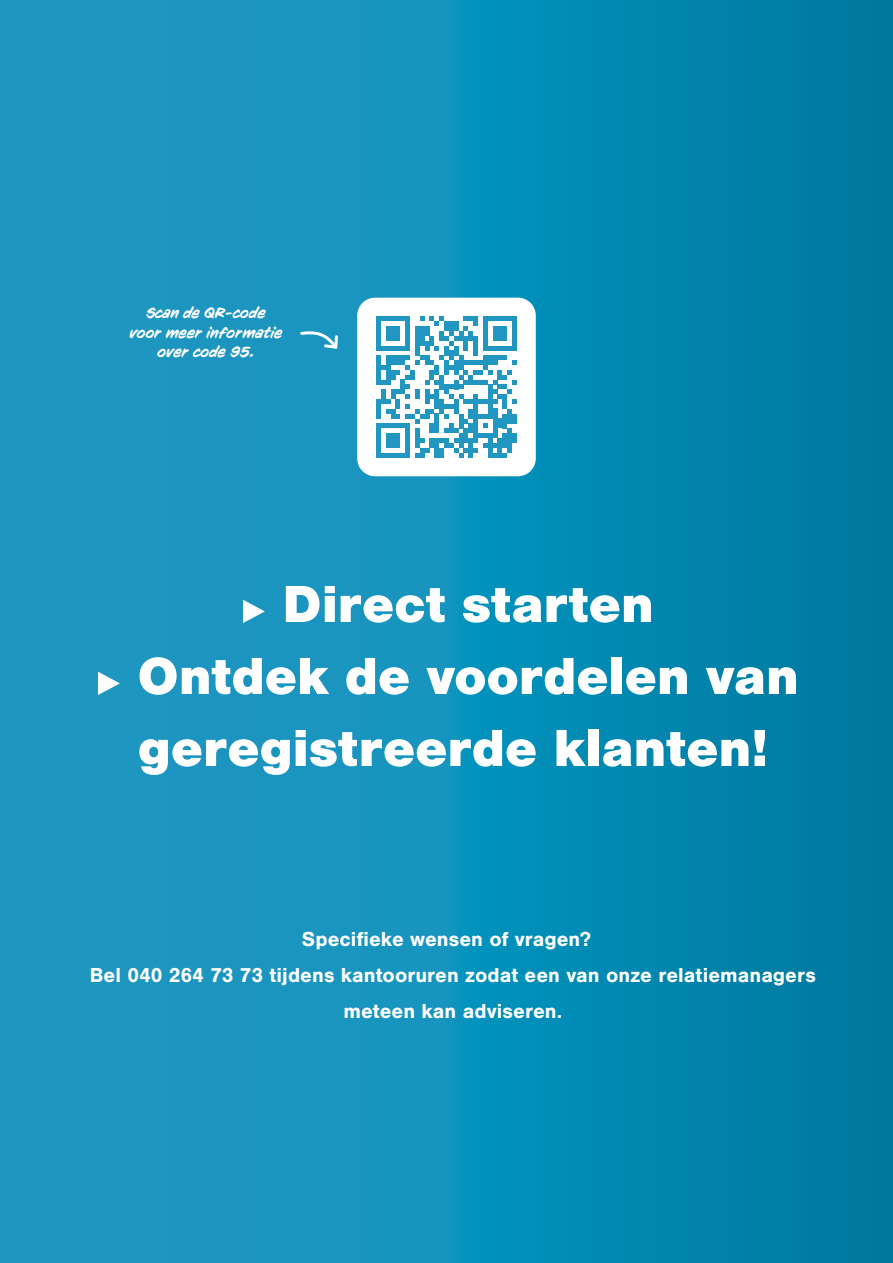
<style>
.page{position:relative;width:893px;height:1263px;background:#fff}
.page>*{position:absolute;margin:0;border:0;box-sizing:border-box;transform-origin:0 0}
.t1{font:900 54px/72px "Nimbus San";letter-spacing:-.005em;color:#fff;text-align:center}
.t2{font:700 21px "Nimbus San";color:#fff}
.t3{font:italic 15px/19.5px "CC Sign Language";letter-spacing:.01em;color:#fff;text-align:center}
</style>
<div class="page">
<div style="left:0;top:0;width:893px;height:1263px;background:linear-gradient(to right,#239dc8,#007ea5)"></div>
<div style="left:357px;top:298px;width:179px;height:178px;background:#fff;border-radius:18px"></div>
<div style="left:376px;top:316px;width:5px;height:10px;background:#2096c0"></div>
<div style="left:376px;top:326px;width:5px;height:10px;background:#2096c0"></div>
<div style="left:376px;top:336px;width:5px;height:14px;background:#2096c0"></div>
<div style="left:376px;top:355px;width:5px;height:30px;background:#2096c0"></div>
<div style="left:376px;top:399px;width:5px;height:20px;background:#2096c0"></div>
<div style="left:376px;top:423px;width:5px;height:34px;background:#2096c0"></div>
<svg style="left:381px;top:316px;width:136px;height:141px"></svg>
<div style="left:512px;top:414px;width:5px;height:9px;background:#2096c0"></div>
<div style="left:512px;top:433px;width:5px;height:10px;background:#2096c0"></div>
<svg style="left:298px;top:331px;width:42px;height:20px"></svg>
<p class="t3" style="left:129px;top:303px;width:155px">Scan de QR-code voor meer informatie over code 95.</p>
<h1 class="t1" style="left:94px;top:568px;width:706px">▸ Direct starten<br>▸ Ontdek de voordelen van geregistreerde klanten!</h1>
<p class="t2" style="left:302px;top:927px;width:291px">Specifieke wensen of vragen?</p>
<p class="t2" style="left:90px;top:963px;width:728px">Bel 040 264 73 73 tijdens kantooruren zodat een van onze relatiemanagers</p>
<p class="t2" style="left:343px;top:999px;width:220px">meteen kan adviseren.</p>
</div>
